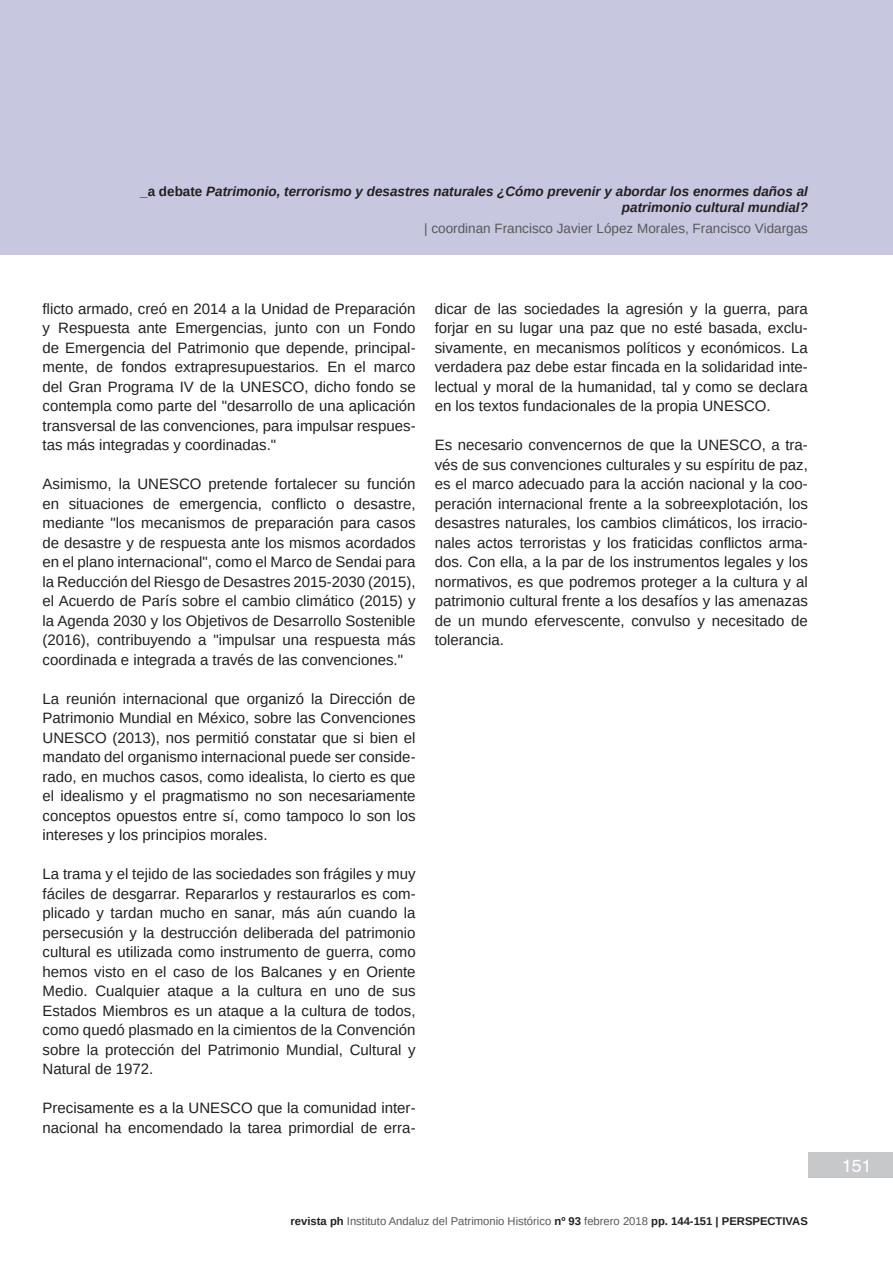
<style>
.page{position:relative;width:893px;height:1263px;background:#fff}
.page>*{position:absolute;margin:0;border:0;box-sizing:border-box;transform-origin:0 0}
.t1{font:18px "Swiss 721 BT";color:#fff}
.t2{font:15px/19.5px "Arimo";color:#231f20;text-align:justify}
.t3{font:italic 700 13.5px/16.2px "Arimo";color:#231f20;text-align:right}
.t4{font:13.5px "Arimo";color:#57585a}
.t5{font:11.25px "Arimo";color:#57585a}
.s1{font-style:normal}
.s2{font-weight:700;color:#231f20}
</style>
<div class="page">
<div style="left:0;top:0;width:893px;height:255px;background:#c7c7e0"></div>
<div style="left:808px;top:1152px;width:85px;height:26px;background:#c7c8ca"></div>
<p class="t3" style="left:140px;top:183px;width:669px"><span class="s1">_a debate</span> Patrimonio, terrorismo y desastres naturales ¿Cómo prevenir y abordar los enormes daños al patrimonio cultural mundial?</p>
<p class="t4" style="left:424px;top:220px;width:385px">| coordinan Francisco Javier López Morales, Francisco Vidargas</p>
<p class="t2" style="left:43px;top:299px;width:375px">flicto armado, creó en 2014 a la Unidad de Preparación y Respuesta ante Emergencias, junto con un Fondo de Emergencia del Patrimonio que depende, principal&shy;mente, de fondos extrapresupuestarios. En el marco del Gran Programa IV de la UNESCO, dicho fondo se contempla como parte del "desarrollo de una aplicación transversal de las convenciones, para impulsar respues&shy;tas más integradas y coordinadas."</p>
<p class="t2" style="left:43px;top:474px;width:375px">Asimismo, la UNESCO pretende fortalecer su función en situaciones de emergencia, conflicto o desastre, mediante "los mecanismos de preparación para casos de desastre y de respuesta ante los mismos acordados en el plano internacional", como el Marco de Sendai para la Reducción del Riesgo de Desastres 2015-2030 (2015), el Acuerdo de París sobre el cambio climático (2015) y la Agenda 2030 y los Objetivos de Desarrollo Sostenible (2016), contribuyendo a "impulsar una respuesta más coordinada e integrada a través de las convenciones."</p>
<p class="t2" style="left:43px;top:689px;width:375px">La reunión internacional que organizó la Dirección de Patrimonio Mundial en México, sobre las Convenciones UNESCO (2013), nos permitió constatar que si bien el mandato del organismo internacional puede ser conside&shy;rado, en muchos casos, como idealista, lo cierto es que el idealismo y el pragmatismo no son necesariamente conceptos opuestos entre sí, como tampoco lo son los intereses y los principios morales.</p>
<p class="t2" style="left:43px;top:864px;width:375px">La trama y el tejido de las sociedades son frágiles y muy fáciles de desgarrar. Repararlos y restaurarlos es com&shy;plicado y tardan mucho en sanar, más aún cuando la persecusión y la destrucción deliberada del patrimonio cultural es utilizada como instrumento de guerra, como hemos visto en el caso de los Balcanes y en Oriente Medio. Cualquier ataque a la cultura en uno de sus Estados Miembros es un ataque a la cultura de todos, como quedó plasmado en la cimientos de la Convención sobre la protección del Patrimonio Mundial, Cultural y Natural de 1972.</p>
<p class="t2" style="left:43px;top:1098px;width:375px">Precisamente es a la UNESCO que la comunidad inter&shy;nacional ha encomendado la tarea primordial de erra-</p>
<p class="t2" style="left:435px;top:299px;width:375px">dicar de las sociedades la agresión y la guerra, para forjar en su lugar una paz que no esté basada, exclu&shy;sivamente, en mecanismos políticos y económicos. La verdadera paz debe estar fincada en la solidaridad inte&shy;lectual y moral de la humanidad, tal y como se declara en los textos fundacionales de la propia UNESCO.</p>
<p class="t2" style="left:435px;top:435px;width:375px">Es necesario convencernos de que la UNESCO, a tra&shy;vés de sus convenciones culturales y su espíritu de paz, es el marco adecuado para la acción nacional y la coo&shy;peración internacional frente a la sobreexplotación, los desastres naturales, los cambios climáticos, los irracio&shy;nales actos terroristas y los fraticidas conflictos arma&shy;dos. Con ella, a la par de los instrumentos legales y los normativos, es que podremos proteger a la cultura y al patrimonio cultural frente a los desafíos y las amenazas de un mundo efervescente, convulso y necesitado de tolerancia.</p>
<p class="t5" style="left:291px;top:1213px;width:519px"><span class="s2">revista ph</span> Instituto Andaluz del Patrimonio Histórico <span class="s2">nº 93</span> febrero 2018 <span class="s2">pp. 144-151 | PERSPECTIVAS</span></p>
<p class="t1" style="left:842px;top:1154px;width:31px">151</p>
</div>
